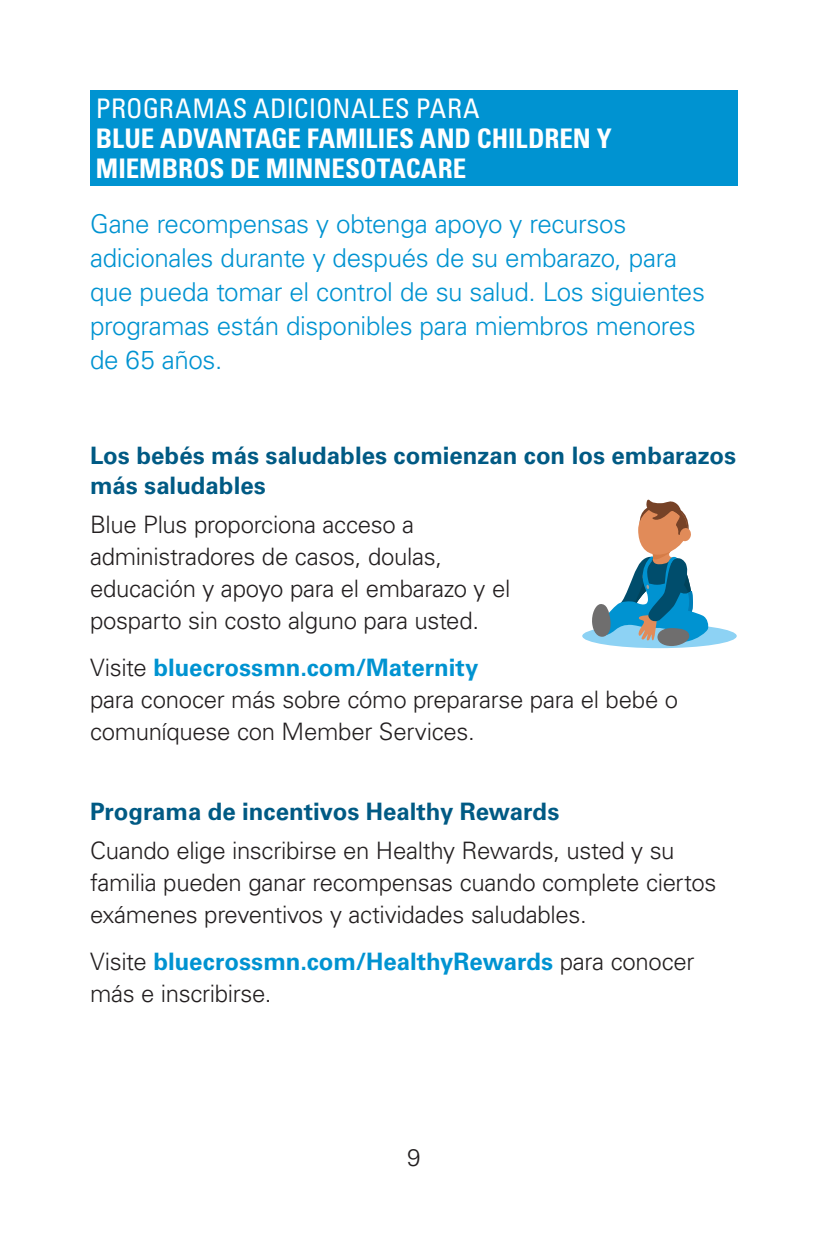
<style>
.page{position:relative;width:828px;height:1260px;background:#fff}
.page>*{position:absolute;margin:0;border:0;box-sizing:border-box;transform-origin:0 0}
.Disclaimers_-_H_W{font:700 condensed 27px/30px "Univers LT Pro";color:#fff}
.Lead-in_copy{font:300 26px/34px "Univers LT Pro 45";letter-spacing:-.015em;color:#0093d1}
.Body_Copy_-_GOVT_Medicaid{font:300 24px/32px "Univers LT Pro 45";letter-spacing:-.015em;color:#231f20}
.Secondary_subhead_-_H_W{font:700 24px/30px "Univers LT Pro 65";color:#005a84}
.s1{font-weight:400}
.s2{font-family:"Univers LT Pro 65";font-weight:700;color:#0093d1}
</style>
<div class="page">
<div style="left:90px;top:90px;width:648px;height:95px;background:#0093d1"></div>
<div style="left:582px;top:624px;width:155px;height:24px;background:#8dd2f4;border-radius:50%"></div>
<svg style="left:591px;top:499px;width:118px;height:147px"></svg>
<p class="Disclaimers_-_H_W" style="left:96px;top:93px;width:517px"><span class="s1">PROGRAMAS ADICIONALES PARA<br></span>BLUE ADVANTAGE FAMILIES AND CHILDREN Y<br>MIEMBROS DE MINNESOTACARE</p>
<p class="Lead-in_copy" style="left:90px;top:206px;width:617px">Gane recompensas y obtenga apoyo y recursos adicionales durante y después de su embarazo, para que pueda tomar el control de su salud. Los siguientes programas están disponibles para miembros menores de 65 años.</p>
<p class="Secondary_subhead_-_H_W" style="left:90px;top:439px;width:648px">Los bebés más saludables comienzan con los embarazos más saludables</p>
<p class="Body_Copy_-_GOVT_Medicaid" style="left:90px;top:508px;width:422px">Blue Plus proporciona acceso a administradores de casos, doulas, educación y apoyo para el embarazo y el posparto sin costo alguno para usted.</p>
<p class="Body_Copy_-_GOVT_Medicaid" style="left:90px;top:650px;width:590px">Visite <span class="s2">bluecrossmn.com/Maternity<br></span>para conocer más sobre cómo prepararse para el bebé o comuníquese con Member Services.</p>
<p class="Secondary_subhead_-_H_W" style="left:90px;top:795px;width:471px">Programa de incentivos Healthy Rewards</p>
<p class="Body_Copy_-_GOVT_Medicaid" style="left:90px;top:834px;width:628px">Cuando elige inscribirse en Healthy Rewards, usted y su familia pueden ganar recompensas cuando complete ciertos exámenes preventivos y actividades saludables.</p>
<p class="Body_Copy_-_GOVT_Medicaid" style="left:90px;top:944px;width:606px">Visite <span class="s2">bluecrossmn.com/HealthyRewards</span> para conocer más e inscribirse.</p>
<p class="Body_Copy_-_GOVT_Medicaid" style="left:407px;top:1141px;width:15px">9</p>
</div>
